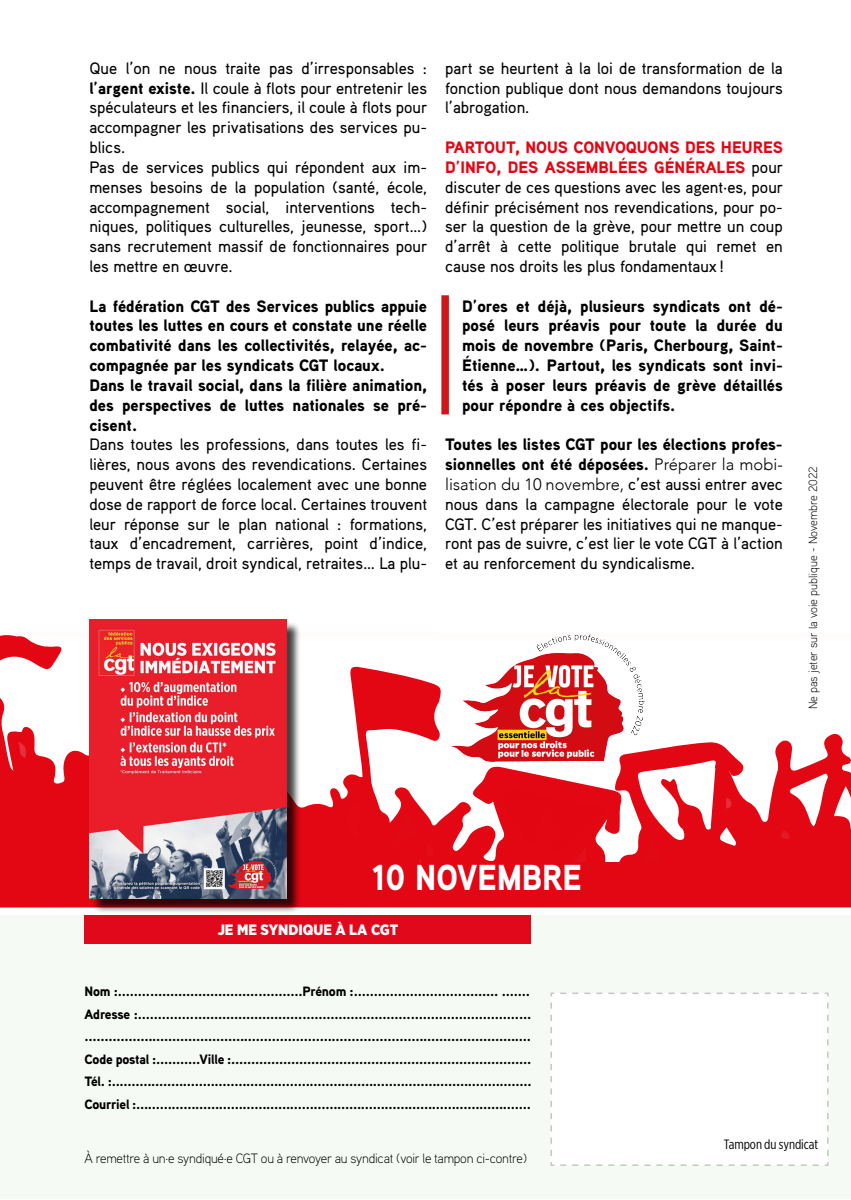
<style>
.page{position:relative;width:851px;height:1200px;background:#fff}
.page>*{position:absolute;margin:0;border:0;box-sizing:border-box;transform-origin:0 0}
.t1{font:900 36px "Aaux Pro";color:#fff;scale:.9 1}
.t2{font:500 16.5px/19.8px "Aaux Pro";color:#000;text-align:justify}
.t3{font:900 16.5px/19.8px "Aaux Pro";color:#000}
.t4{font:300 16.5px "Avenir";color:#000}
.t5{font:900 15px "Gotham Narrow";color:#fff}
.t6{font:900 13.5px/22.5px "Aaux Pro";letter-spacing:-.015em;color:#000;text-align:justify}
.t7{font:300 13.5px "Aaux Pro";letter-spacing:-.015em;color:#000}
.t8{font:13.5px "Gotham X Narrow";letter-spacing:-.005em;color:#000}
.t9{font:300 12px "Aaux Pro";color:#000}
.s1{font-weight:900}
.s2{font-weight:900;color:#e30613}
.s3{font-family:"Avenir";font-weight:300}
.s4{font-family:"Aaux Pro";font-weight:500}
</style>
<div class="page">
<svg style="left:0;top:638px;width:850px;height:269px"></svg>
<svg style="left:0;top:635px;width:26px;height:3px"></svg>
<svg style="left:342px;top:800px;width:23px;height:39px"></svg>
<div style="left:504px;top:785px;width:100px;height:76px;background:#e30613"></div>
<svg style="left:16px;top:741px;width:11px;height:16px"></svg>
<svg style="left:780px;top:760px;width:71px;height:79px"></svg>
<svg style="left:635px;top:758px;width:101px;height:103px"></svg>
<div style="left:392px;top:810px;width:42px;height:51px;background:#e30613"></div>
<div style="left:441px;top:295px;width:8px;height:119px;background:#cd1719"></div>
<img style="left:451px;top:634px;width:198px;height:130px">
<div style="left:0;top:861px;width:850px;height:40px;background:#e30613"></div>
<div style="left:0;top:914px;width:850px;height:284px;background:#f6faf4"></div>
<div style="left:550px;top:992px;width:279px;height:174px;background:#fff"></div>
<div style="left:85px;top:914px;width:446px;height:29px;background:#e1081c"></div>
<div style="left:91px;top:621px;width:210px;height:292px;background:#000;opacity:.75"></div>
<img style="left:89px;top:619px;width:197px;height:279px">
<p class="t2" style="left:89px;top:58px;width:339px;text-align:left">Que l’on ne nous traite pas d’irresponsables : <span class="s1">l’argent existe.</span> Il coule à flots pour entretenir les spéculateurs et les financiers, il coule à flots pour accompagner les privatisations des services pu&shy;blics.<br>Pas de services publics qui répondent aux im&shy;menses besoins de la population (santé, école, accompagnement social, interventions tech&shy;niques, politiques culturelles, jeunesse, sport…) sans recrutement massif de fonctionnaires pour les mettre en œuvre.</p>
<p class="t3" style="left:89px;top:295px;width:339px">La fédération CGT des Services publics appuie toutes les luttes en cours et constate une réelle combativité dans les collectivités, relayée, ac&shy;compagnée par les syndicats CGT locaux.<br>Dans le travail social, dans la filière animation, des perspectives de luttes nationales se pré&shy;cisent.</p>
<p class="t2" style="left:89px;top:434px;width:339px">Dans toutes les professions, dans toutes les fi&shy;lières, nous avons des revendications. Certaines peuvent être réglées localement avec une bonne dose de rapport de force local. Certaines trouvent leur réponse sur le plan national : formations, taux d’encadrement, carrières, point d’indice, temps de travail, droit syndical, retraites… La plu-</p>
<p class="t2" style="left:445px;top:58px;width:339px">part se heurtent à la loi de transformation de la fonction publique dont nous demandons toujours l’abrogation.</p>
<p class="t2" style="left:445px;top:137px;width:339px"><span class="s2">PARTOUT, NOUS CONVOQUONS DES HEURES D’INFO, DES ASSEMBLÉES GÉNÉRALES</span> pour discuter de ces questions avec les agent·es, pour définir précisément nos revendications, pour po&shy;ser la question de la grève, pour mettre un coup d’arrêt à cette politique brutale qui remet en cause nos droits les plus fondamentaux !</p>
<p class="t3" style="left:462px;top:295px;width:322px;text-align:justify">D’ores et déjà, plusieurs syndicats ont dé&shy;posé leurs préavis pour toute la durée du mois de novembre (Paris, Cherbourg, Saint-Étienne…). Partout, les syndicats sont invi&shy;tés à poser leurs préavis de grève détaillés pour répondre à ces objectifs.</p>
<p class="t3" style="left:445px;top:434px;width:339px">Toutes les listes CGT pour les élections profes&shy;sionnelles ont été déposées. <span class="s3">Préparer la mobi-</span></p>
<p class="t4" style="left:445px;top:474px;width:339px">lisation du 10 novembre, <span class="s4">c’est aussi entrer avec</span></p>
<p class="t2" style="left:445px;top:493px;width:339px">nous dans la campagne électorale pour le vote CGT. C’est préparer les initiatives qui ne manque&shy;ront pas de suivre, c’est lier le vote CGT à l’action et au renforcement du syndicalisme.</p>
<p class="t9" style="left:805px;top:709px;width:245px;rotate:-90deg">Ne pas jeter sur la voie publique - Novembre 2022</p>
<h1 class="t1" style="left:372px;top:854px;width:234px">10 NOVEMBRE</h1>
<p class="t5" style="left:218px;top:919px;width:182px">JE ME SYNDIQUE À LA CGT</p>
<p class="t6" style="left:85px;top:979px;width:448px">Nom :..............................................Prénom :.................................... .......<br>Adresse :.................................................................................................. ................................................................................................................<br>Code postal :...........Ville :...........................................................................<br>Tél. :..........................................................................................................<br>Courriel :....................................................................................................</p>
<p class="t7" style="left:85px;top:1149px;width:444px">À remettre à un·e syndiqué·e CGT ou à renvoyer au syndicat (voir le tampon ci-contre)</p>
<p class="t8" style="left:723px;top:1135px;width:96px">Tampon du syndicat</p>
</div>
